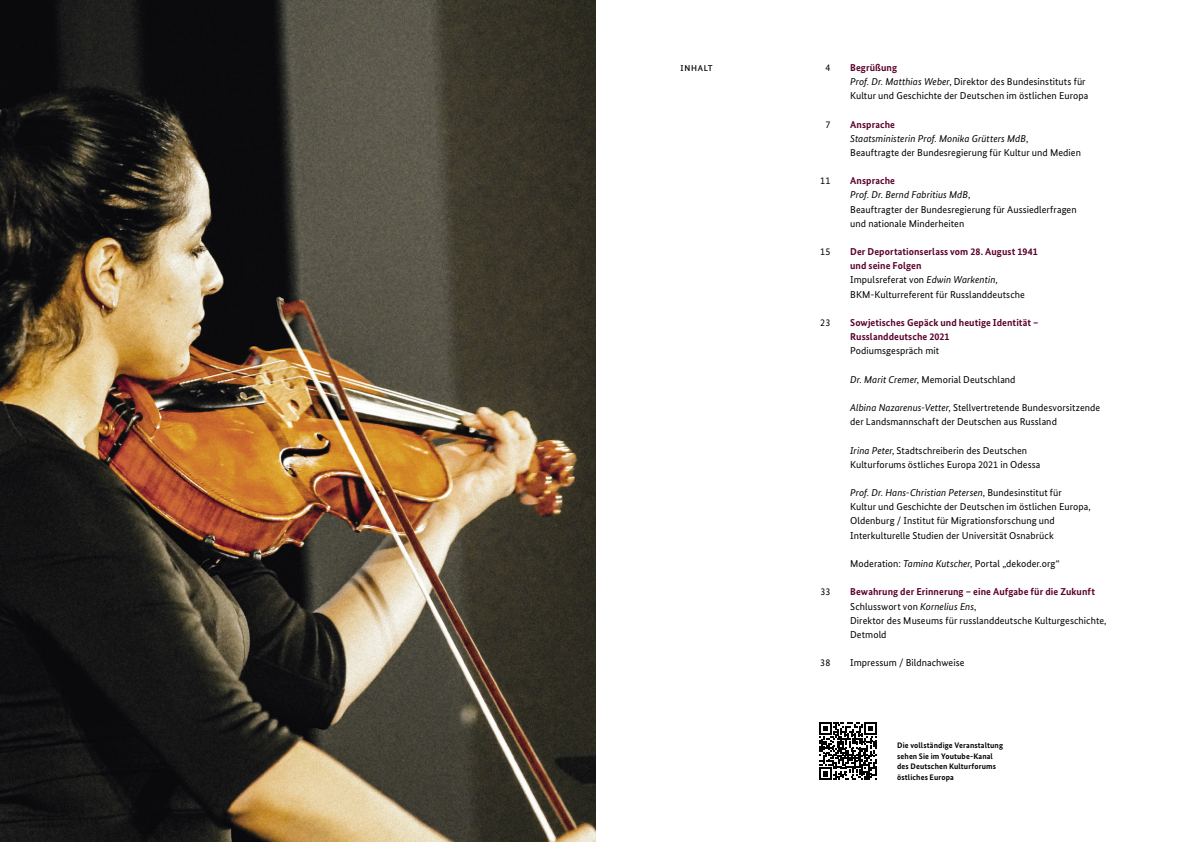
<style>
.page{position:relative;width:1191px;height:842px;background:#fff}
.page>*{position:absolute;margin:0;border:0;box-sizing:border-box;transform-origin:0 0}
.t1{font:10px/14.2px "Bundes Sans";letter-spacing:.005em;color:#000}
.t2{font:700 10px/14.2px "Bundes Sans";letter-spacing:.005em;color:#5b002c}
.t3{font:500 8.5px "Bundes Sans";letter-spacing:.08em;color:#000}
.t4{font:700 8px/10.5px "Bundes Sans";letter-spacing:.015em;color:#000}
.s1{font-weight:700;color:#5b002c}
.s2{font-style:italic}
</style>
<div class="page">
<svg style="left:819px;top:722px;width:57px;height:57px"></svg>
<img style="left:0;top:0;width:595px;height:842px">
<p class="t3" style="left:680px;top:63px;width:34px">INHALT</p>
<p class="t1" style="left:825px;top:60px;width:6px">4</p>
<p class="t1" style="left:850px;top:60px;width:240px"><span class="s1">Begrüßung<br></span><span class="s2">Prof. Dr. Matthias Weber</span>, Direktor des Bundesinstituts für<br>Kultur und Geschichte der Deutschen im östlichen Europa</p>
<p class="t1" style="left:825px;top:117px;width:6px">7</p>
<p class="t1" style="left:850px;top:117px;width:232px"><span class="s1">Ansprache<br></span><span class="s2">Staatsministerin Prof. Monika Grütters MdB</span>,<br>Beauftragte der Bundesregierung für Kultur und Medien</p>
<p class="t1" style="left:820px;top:174px;width:12px">11</p>
<p class="t1" style="left:850px;top:174px;width:228px"><span class="s1">Ansprache<br></span><span class="s2">Prof. Dr. Bernd Fabritius MdB</span>,<br>Beauftragter der Bundesregierung für Aussiedlerfragen und nationale Minderheiten</p>
<p class="t1" style="left:820px;top:244px;width:12px">15</p>
<p class="t1" style="left:850px;top:244px;width:189px"><span class="s1">Der Deportationserlass vom 28. August 1941 und seine Folgen<br></span>Impulsreferat von <span class="s2">Edwin Warkentin</span>, BKM-Kulturreferent für Russlanddeutsche</p>
<p class="t1" style="left:820px;top:315px;width:12px">23</p>
<p class="t2" style="left:850px;top:315px;width:190px">Sowjetisches Gepäck und heutige Identität –<br>Russlanddeutsche 2021</p>
<p class="t1" style="left:850px;top:344px;width:91px">Podiumsgespräch mit</p>
<p class="t1" style="left:850px;top:372px;width:167px"><span class="s2">Dr. Marit Cremer</span>, Memorial Deutschland</p>
<p class="t1" style="left:850px;top:400px;width:251px"><span class="s2">Albina Nazarenus-Vetter</span>, Stellvertretende Bundesvorsitzende der Landsmannschaft der Deutschen aus Russland</p>
<p class="t1" style="left:850px;top:443px;width:192px"><span class="s2">Irina Peter</span>, Stadtschreiberin des Deutschen<br>Kulturforums östliches Europa 2021 in Odessa</p>
<p class="t1" style="left:850px;top:485px;width:242px"><span class="s2">Prof. Dr. Hans-Christian Petersen</span>, Bundesinstitut für<br>Kultur und Geschichte der Deutschen im östlichen Europa, Oldenburg / Institut für Migrationsforschung und Interkulturelle Studien der Universität Osnabrück</p>
<p class="t1" style="left:850px;top:556px;width:211px">Moderation: <span class="s2">Tamina Kutscher</span>, Portal „dekoder.org“</p>
<p class="t1" style="left:820px;top:585px;width:11px">33</p>
<p class="t1" style="left:850px;top:585px;width:258px"><span class="s1">Bewahrung der Erinnerung – eine Aufgabe für die Zukunft </span>Schlusswort von <span class="s2">Kornelius Ens</span>,<br>Direktor des Museums für russlanddeutsche Kulturgeschichte, Detmold</p>
<p class="t1" style="left:820px;top:655px;width:12px">38</p>
<p class="t1" style="left:850px;top:655px;width:116px">Impressum / Bildnachweise</p>
<p class="t4" style="left:897px;top:740px;width:107px">Die vollständige Veranstaltung sehen Sie im Youtube-Kanal des Deutschen Kulturforums östliches Europa</p>
</div>
